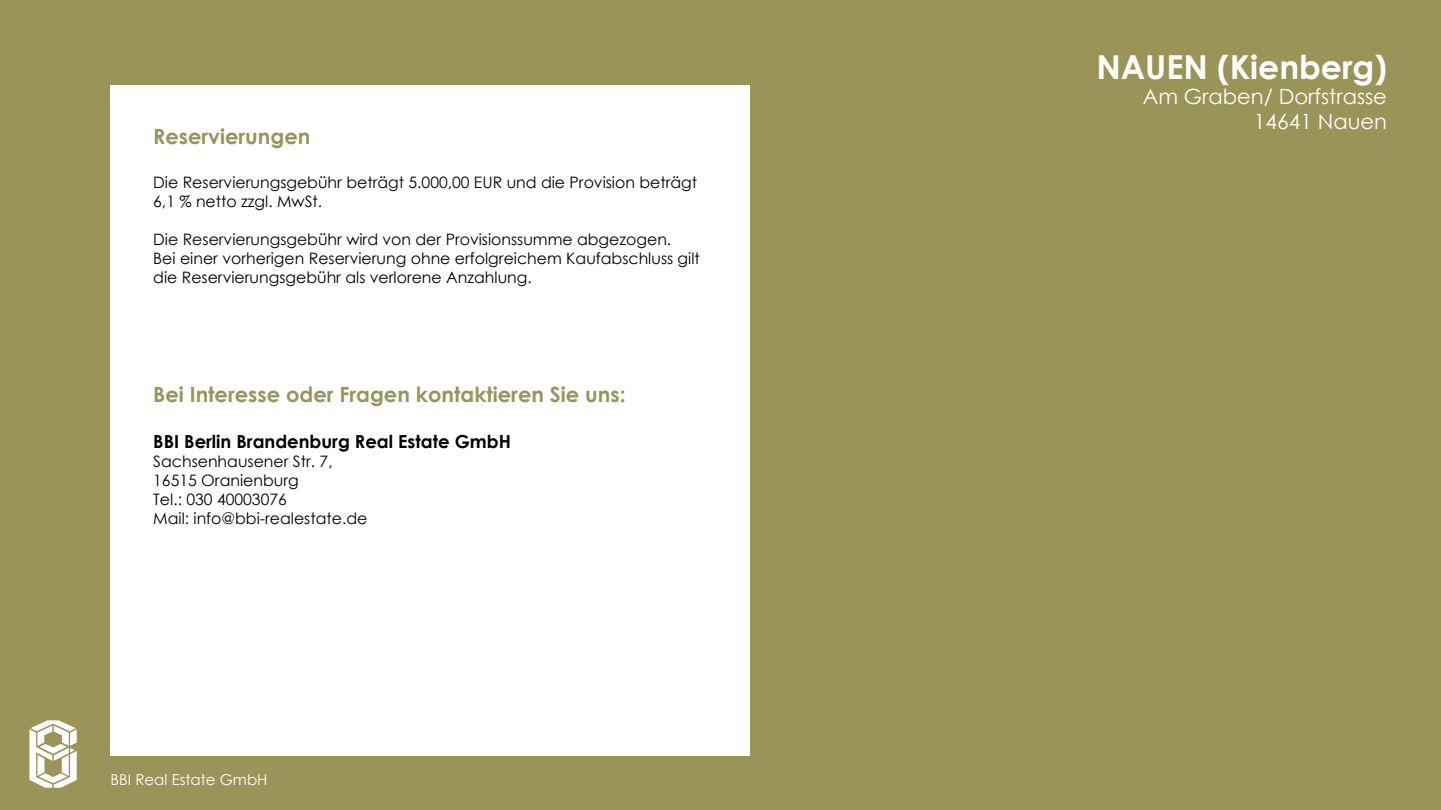
<style>
.page{position:relative;width:1441px;height:810px;background:#fff}
.page>*{position:absolute;margin:0;border:0;box-sizing:border-box;transform-origin:0 0}
.t1{font:700 33px "Century Gothic";color:#fff}
.t2{font:700 21px "Century Gothic";color:#9a9458}
.t3{font:21px "Century Gothic";color:#fff}
.t4{font:700 18px "Century Gothic";color:#000}
.t5{font:15.75px/18.9px "Century Gothic";color:#000}
.t6{font:15px "Century Gothic";color:#fff}
</style>
<div class="page">
<div style="left:0;top:0;width:1440px;height:810px;background:#9a9458"></div>
<div style="left:111px;top:85px;width:638px;height:671px;background:#fff"></div>
<svg style="left:29px;top:720px;width:48px;height:68px"></svg>
<p class="t2" style="left:153px;top:120px;width:159px">Reservierungen</p>
<p class="t5" style="left:153px;top:173px;width:545px">Die Reservierungsgebühr beträgt 5.000,00 EUR und die Provision beträgt<br>6,1 % netto zzgl. MwSt.</p>
<p class="t5" style="left:153px;top:229px;width:519px">Die Reservierungsgebühr wird von der Provisionssumme abgezogen.</p>
<p class="t5" style="left:153px;top:248px;width:548px">Bei einer vorherigen Reservierung ohne erfolgreichem Kaufabschluss gilt die Reservierungsgebühr als verlorene Anzahlung.</p>
<p class="t2" style="left:153px;top:378px;width:474px">Bei Interesse oder Fragen kontaktieren Sie uns:</p>
<p class="t4" style="left:153px;top:428px;width:359px">BBI Berlin Brandenburg Real Estate GmbH</p>
<p class="t5" style="left:153px;top:451px;width:181px">Sachsenhausener Str. 7,</p>
<p class="t5" style="left:153px;top:470px;width:147px">16515 Oranienburg</p>
<p class="t5" style="left:153px;top:489px;width:135px">Tel.: 030 40003076</p>
<p class="t5" style="left:153px;top:508px;width:216px">Mail: info@bbi-realestate.de</p>
<p class="t6" style="left:111px;top:769px;width:158px">BBI Real Estate GmbH</p>
<p class="t1" style="left:1096px;top:42px;width:292px">NAUEN (Kienberg)</p>
<p class="t3" style="left:1142px;top:82px;width:245px">Am Graben/ Dorfstrasse</p>
<p class="t3" style="left:1253px;top:107px;width:135px">14641 Nauen</p>
</div>
